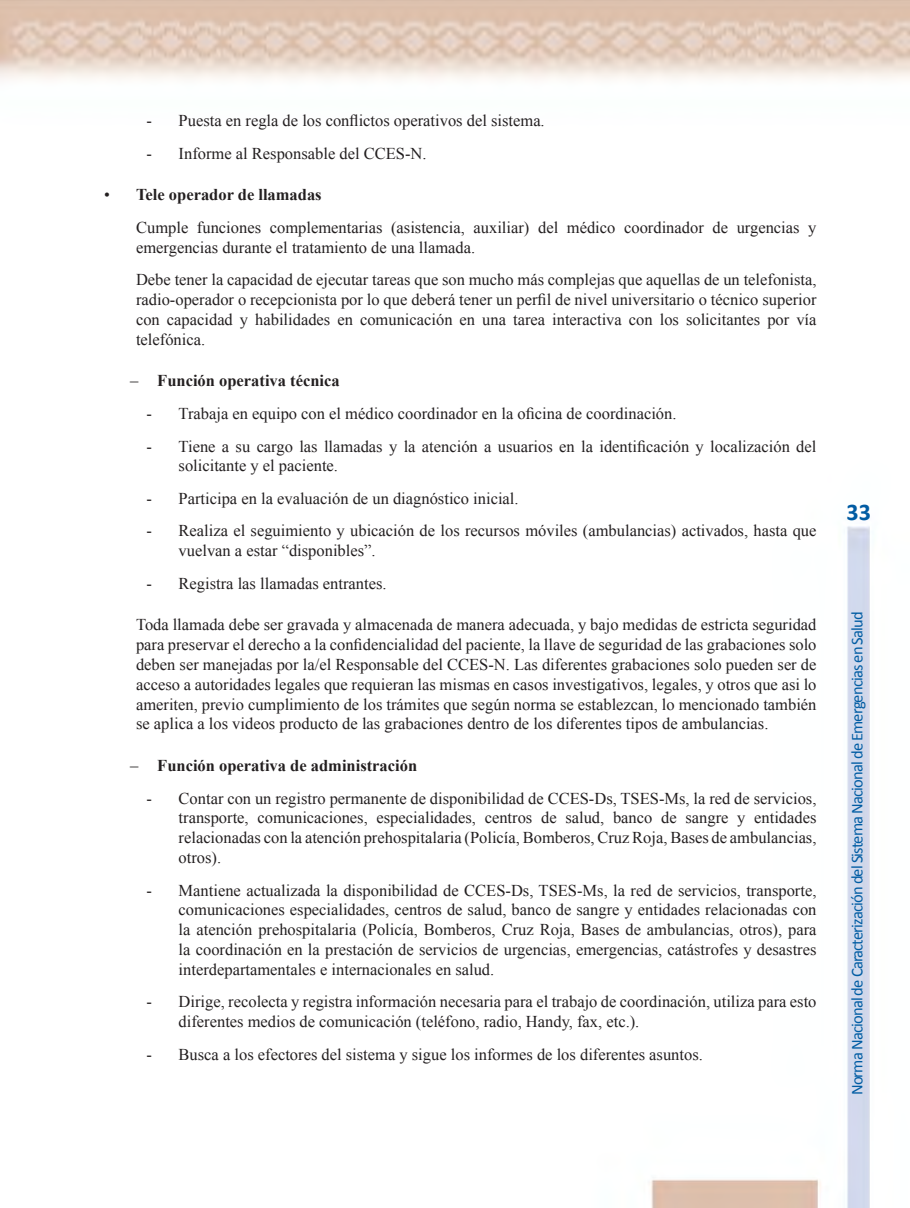
<style>
.page{position:relative;width:910px;height:1208px;background:#fff}
.page>*{position:absolute;margin:0;border:0;box-sizing:border-box;transform-origin:0 0}
.t1{font:700 24px "Calibri";color:#015ca3}
.t2{font:16.5px/19.8px "Times New Roman";color:#231f20}
.t3{font:16.5px "Calibri";letter-spacing:-.05em;color:#015ca3}
.t4{font:700 16.5px "Times New Roman";color:#231f20}
.s1{font-weight:700}
.s2{font-weight:400}
</style>
<div class="page">
<img style="left:0;top:0;width:910px;height:1208px">
<p class="t2" style="left:147px;top:111px;width:400px">- Puesta en regla de los conflictos operativos del sistema.</p>
<p class="t2" style="left:147px;top:143px;width:281px">- Informe al Responsable del CCES-N.</p>
<p class="t2" style="left:136px;top:179px;width:682px;line-height:32.5px;text-indent:-32px">• <span class="s1">Tele operador de llamadas<br></span>Cumple funciones complementarias (asistencia, auxiliar) del médico coordinador de urgencias y</p>
<p class="t2" style="left:136px;top:231px;width:682px;line-height:32.5px">emergencias durante el tratamiento de una llamada.<br>Debe tener la capacidad de ejecutar tareas que son mucho más complejas que aquellas de un telefonista,</p>
<p class="t2" style="left:136px;top:290px;width:682px;text-align:justify">radio-operador o recepcionista por lo que deberá tener un perfil de nivel universitario o técnico superior con capacidad y habilidades en comunicación en una tarea interactiva con los solicitantes por vía telefónica.</p>
<p class="t4" style="left:130px;top:372px;width:211px"><span class="s2">–</span> Función operativa técnica</p>
<p class="t2" style="left:147px;top:403px;width:531px">- Trabaja en equipo con el médico coordinador en la oficina de coordinación.</p>
<p class="t2" style="left:179px;top:436px;width:639px;text-indent:-32px">- Tiene a su cargo las llamadas y la atención a usuarios en la identificación y localización del solicitante y el paciente.</p>
<p class="t2" style="left:147px;top:488px;width:373px">- Participa en la evaluación de un diagnóstico inicial.</p>
<p class="t2" style="left:179px;top:521px;width:639px;text-indent:-32px">- Realiza el seguimiento y ubicación de los recursos móviles (ambulancias) activados, hasta que vuelvan a estar “disponibles”.</p>
<p class="t2" style="left:147px;top:573px;width:241px">- Registra las llamadas entrantes.</p>
<p class="t2" style="left:136px;top:615px;width:682px;text-align:justify">Toda llamada debe ser gravada y almacenada de manera adecuada, y bajo medidas de estricta seguridad para preservar el derecho a la confidencialidad del paciente, la llave de seguridad de las grabaciones solo deben ser manejadas por la/el Responsable del CCES-N. Las diferentes grabaciones solo pueden ser de acceso a autoridades legales que requieran las mismas en casos investigativos, legales, y otros que asi lo ameriten, previo cumplimiento de los trámites que según norma se establezcan, lo mencionado también se aplica a los videos producto de las grabaciones dentro de los diferentes tipos de ambulancias.</p>
<p class="t4" style="left:130px;top:756px;width:288px"><span class="s2">–</span> Función operativa de administración</p>
<p class="t2" style="left:179px;top:788px;width:639px;text-align:justify;text-indent:-32px">- Contar con un registro permanente de disponibilidad de CCES-Ds, TSES-Ms, la red de servicios, transporte, comunicaciones, especialidades, centros de salud, banco de sangre y entidades relacionadas con la atención prehospitalaria (Policía, Bomberos, Cruz Roja, Bases de ambulancias, otros).</p>
<p class="t2" style="left:179px;top:880px;width:639px;text-align:justify;text-indent:-32px">- Mantiene actualizada la disponibilidad de CCES-Ds, TSES-Ms, la red de servicios, transporte, comunicaciones especialidades, centros de salud, banco de sangre y entidades relacionadas con la atención prehospitalaria (Policía, Bomberos, Cruz Roja, Bases de ambulancias, otros), para la coordinación en la prestación de servicios de urgencias, emergencias, catástrofes y desastres interdepartamentales e internacionales en salud.</p>
<p class="t2" style="left:179px;top:992px;width:639px;text-indent:-32px">- Dirige, recolecta y registra información necesaria para el trabajo de coordinación, utiliza para esto diferentes medios de comunicación (teléfono, radio, Handy, fax, etc.).</p>
<p class="t2" style="left:147px;top:1044px;width:558px">- Busca a los efectores del sistema y sigue los informes de los diferentes asuntos.</p>
<h1 class="t1" style="left:846px;top:497px;width:26px">33</h1>
<p class="t3" style="left:847px;top:1095px;width:485px;rotate:-90deg">Norma Nacional de Caracterización del Sistema Nacional de Emergencias en Salud</p>
</div>
